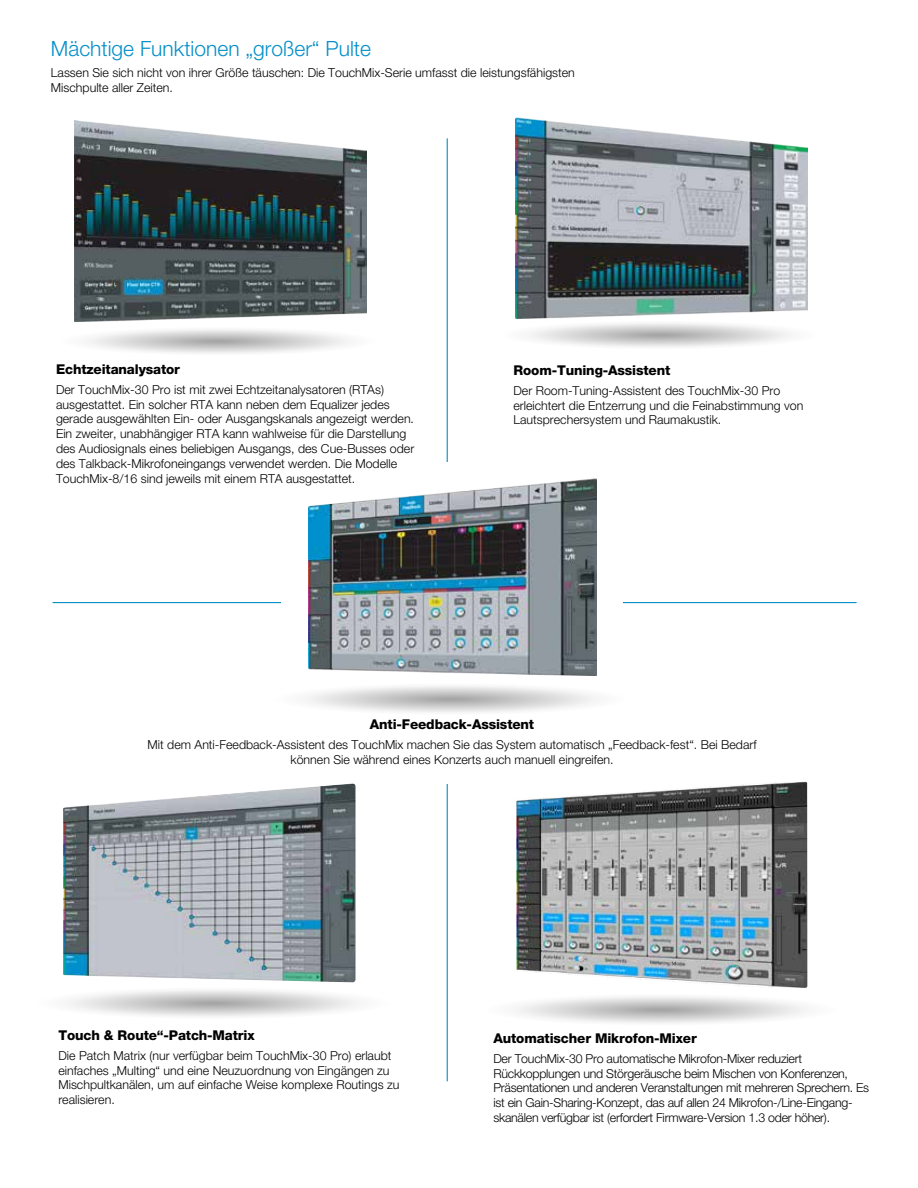
<style>
.page{position:relative;width:918px;height:1188px;background:#fff}
.page>*{position:absolute;margin:0;border:0;box-sizing:border-box;transform-origin:0 0}
.t1{font:300 21px "Helvetica Neue LT Pro";color:#068fc9}
.t2{font:800 13.5px "Helvetica Neue LT Pro";letter-spacing:-.01em;color:#000}
.t3{font:300 12.3px/14.9px "Helvetica Neue LT Pro";color:#000}
.t4{font:300 12.3px/14.9px "Helvetica Neue LT Pro";letter-spacing:-.02em;color:#000}
</style>
<div class="page">
<hr style="left:447px;top:139px;width:1px;height:942px;background:#068fc9">
<hr style="left:53px;top:602px;width:803px;height:1px;background:#068fc9">
<img style="left:74px;top:121px;width:292px;height:201px">
<svg style="left:89px;top:329px;width:259px;height:24px"></svg>
<svg style="left:530px;top:323px;width:259px;height:24px"></svg>
<img style="left:515px;top:118px;width:292px;height:200px">
<svg style="left:70px;top:990px;width:287px;height:27px"></svg>
<svg style="left:517px;top:997px;width:288px;height:26px"></svg>
<div style="left:282px;top:463px;width:341px;height:321px;background:#fff"></div>
<svg style="left:307px;top:686px;width:287px;height:26px"></svg>
<img style="left:308px;top:478px;width:289px;height:198px">
<img style="left:63px;top:784px;width:293px;height:198px">
<img style="left:516px;top:782px;width:291px;height:206px">
<h1 class="t1" style="left:51px;top:36px;width:322px">Mächtige Funktionen „großer“ Pulte</h1>
<p class="t3" style="left:51px;top:65px;width:525px">Lassen Sie sich nicht von ihrer Größe täuschen: Die TouchMix-Serie umfasst die leistungsfähigsten<br>Mischpulte aller Zeiten.</p>
<p class="t2" style="left:56px;top:362px;width:125px">Echtzeitanalysator</p>
<p class="t3" style="left:56px;top:382px;width:360px">Der TouchMix-30 Pro ist mit zwei Echtzeitanalysatoren (RTAs) ausgestattet. Ein solcher RTA kann neben dem Equalizer jedes gerade ausgewählten Ein- oder Ausgangskanals angezeigt werden.<br>Ein zweiter, unabhängiger RTA kann wahlweise für die Darstellung des Audiosignals eines beliebigen Ausgangs, des Cue-Busses oder des Talkback-Mikrofoneingangs verwendet werden. Die Modelle TouchMix-8/16 sind jeweils mit einem RTA ausgestattet.</p>
<p class="t2" style="left:514px;top:363px;width:158px">Room-Tuning-Assistent</p>
<p class="t3" style="left:514px;top:383px;width:291px">Der Room-Tuning-Assistent des TouchMix-30 Pro erleichtert die Entzerrung und die Feinabstimmung von<br>Lautsprechersystem und Raumakustik.</p>
<p class="t2" style="left:370px;top:717px;width:166px">Anti-Feedback-Assistent</p>
<p class="t3" style="left:148px;top:737px;width:611px;text-align:center">Mit dem Anti-Feedback-Assistent des TouchMix machen Sie das System automatisch „Feedback-fest“. Bei Bedarf können Sie während eines Konzerts auch manuell eingreifen.</p>
<p class="t2" style="left:58px;top:1028px;width:198px">Touch &amp; Route“-Patch-Matrix</p>
<p class="t3" style="left:58px;top:1048px;width:343px">Die Patch Matrix (nur verfügbar beim TouchMix-30 Pro) erlaubt einfaches „Multing“ und eine Neuzuordnung von Eingängen zu Mischpultkanälen, um auf einfache Weise komplexe Routings zu realisieren.</p>
<p class="t2" style="left:493px;top:1031px;width:205px">Automatischer Mikrofon-Mixer</p>
<p class="t4" style="left:493px;top:1051px;width:377px">Der TouchMix-30 Pro automatische Mikrofon-Mixer reduziert Rückkopplungen und Störgeräusche beim Mischen von Konferenzen, Präsentationen und anderen Veranstaltungen mit mehreren Sprechern. Es ist ein Gain-Sharing-Konzept, das auf allen 24 Mikrofon-/Line-Eingang&shy;skanälen verfügbar ist (erfordert Firmware-Version 1.3 oder höher).</p>
</div>
